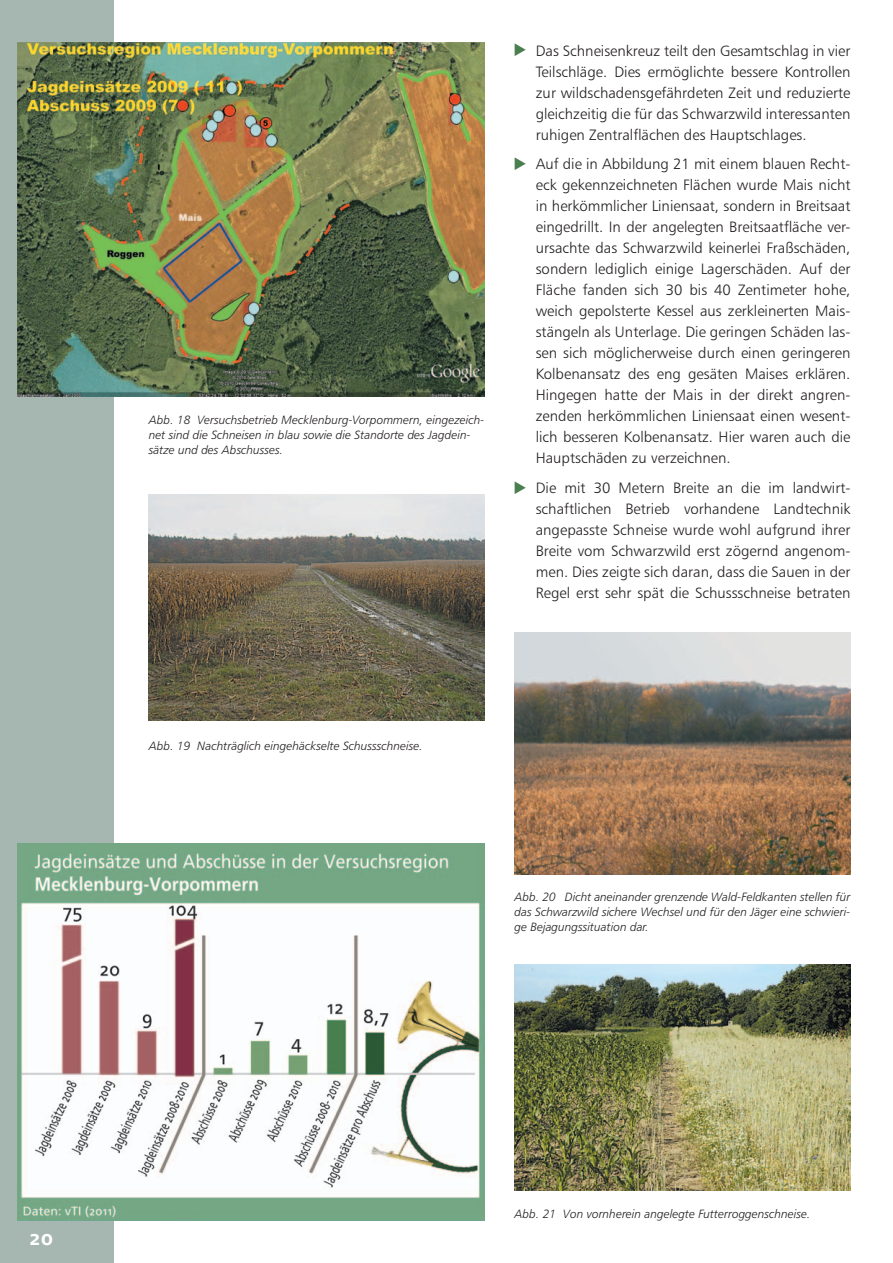
<style>
.page{position:relative;width:893px;height:1263px;background:#fff}
.page>*{position:absolute;margin:0;border:0;box-sizing:border-box;transform-origin:0 0}
.t1{font:700 21px "Frutiger Linotype";color:#fff}
.t2{font:15px/21px "Humanist 777 BT Light B";color:#231f20;text-align:justify}
.t3{font:12px/15px "Humanist 777 BT Light Italic B";color:#231f20}
</style>
<div class="page">
<div style="left:0;top:0;width:114px;height:1263px;background:#a6b6b1"></div>
<img style="left:149px;top:495px;width:335px;height:225px">
<img style="left:514px;top:964px;width:336px;height:226px">
<img style="left:17px;top:43px;width:468px;height:353px">
<img style="left:17px;top:843px;width:468px;height:377px">
<img style="left:514px;top:632px;width:336px;height:242px">
<p class="t3" style="left:149px;top:412px;width:337px">Abb. 18 Versuchsbetrieb Mecklenburg-Vorpommern, eingezeich&shy;net sind die Schneisen in blau sowie die Standorte des Jagdein&shy;sätze und des Abschusses.</p>
<p class="t2" style="left:536px;top:40px;width:316px">Das Schneisenkreuz teilt den Gesamtschlag in vier Teilschläge. Dies ermöglichte bessere Kontrollen zur wildschadensgefährdeten Zeit und reduzierte gleichzeitig die für das Schwarzwild interessanten ruhigen Zentralflächen des Hauptschlages.</p>
<p class="t2" style="left:536px;top:153px;width:316px">Auf die in Abbildung 21 mit einem blauen Recht&shy;eck gekennzeichneten Flächen wurde Mais nicht in herkömmlicher Liniensaat, sondern in Breitsaat eingedrillt. In der angelegten Breitsaatfläche ver&shy;ursachte das Schwarzwild keinerlei Fraßschäden, sondern lediglich einige Lagerschäden. Auf der Fläche fanden sich 30 bis 40 Zentimeter hohe, weich gepolsterte Kessel aus zerkleinerten Mais&shy;stängeln als Unterlage. Die geringen Schäden las&shy;sen sich möglicherweise durch einen geringeren Kolbenansatz des eng gesäten Maises erklären.<br>Hingegen hatte der Mais in der direkt angren&shy;zenden herkömmlichen Liniensaat einen wesent&shy;lich besseren Kolbenansatz. Hier waren auch die Hauptschäden zu verzeichnen.</p>
<p class="t2" style="left:536px;top:477px;width:316px">Die mit 30 Metern Breite an die im landwirt&shy;schaftlichen Betrieb vorhandene Landtechnik angepasste Schneise wurde wohl aufgrund ihrer Breite vom Schwarzwild erst zögernd angenom&shy;men. Dies zeigte sich daran, dass die Sauen in der Regel erst sehr spät die Schussschneise betraten</p>
<p class="t3" style="left:149px;top:738px;width:276px">Abb. 19 Nachträglich eingehäckselte Schussschneise.</p>
<p class="t3" style="left:514px;top:889px;width:337px;text-align:justify">Abb. 20 Dicht aneinander grenzende Wald-Feldkanten stellen für das Schwarzwild sichere Wechsel und für den Jäger eine schwieri&shy;ge Bejagungssituation dar.</p>
<p class="t1" style="left:30px;top:1225px;width:25px">20</p>
<p class="t3" style="left:514px;top:1206px;width:298px">Abb. 21 Von vornherein angelegte Futterroggenschneise.</p>
</div>
